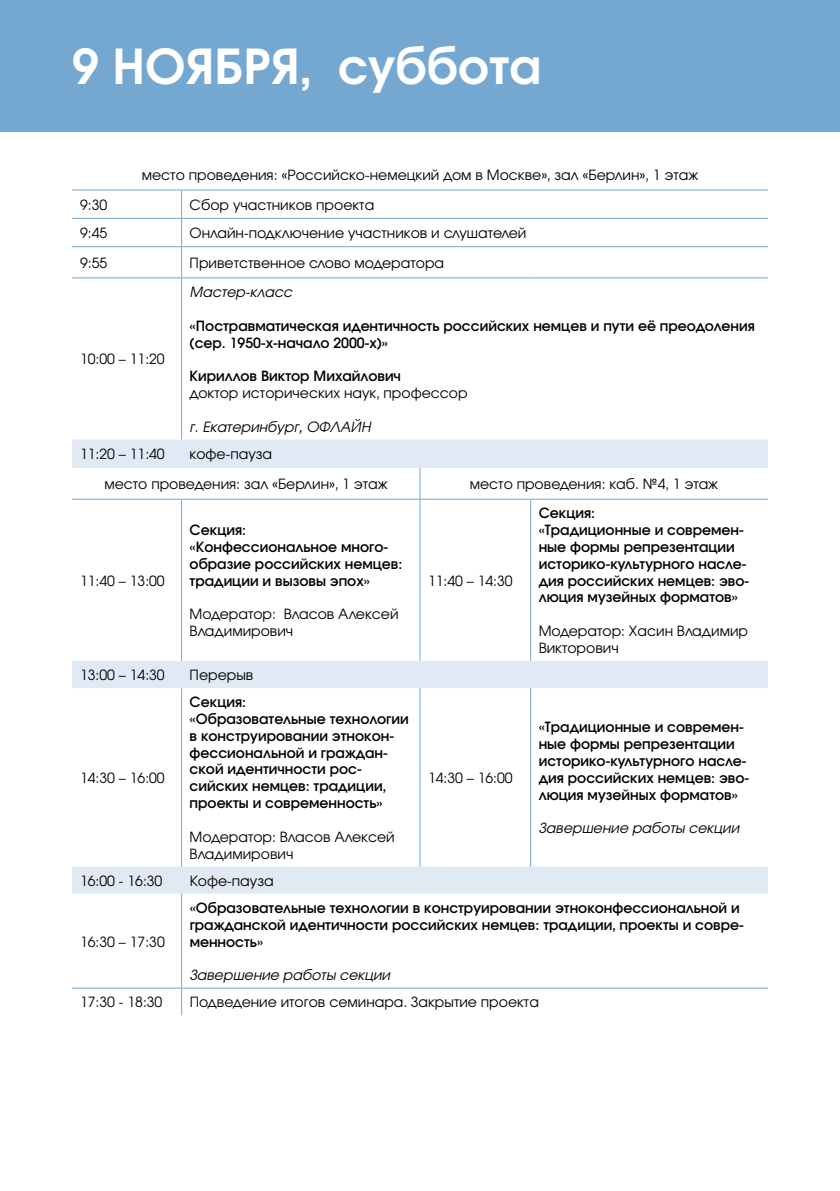
<style>
.page{position:relative;width:840px;height:1191px;background:#fff}
.page>*{position:absolute;margin:0;border:0;box-sizing:border-box;transform-origin:0 0}
.t1{font:700 48px "Involve";color:#fff}
.t2{font:600 14px/16.8px "Involve";color:#000}
.t3{font:14px/16.8px "Involve";color:#000}
.t4{font:italic 14px "Involve";color:#000}
</style>
<div class="page">
<div style="left:0;top:0;width:839px;height:131px;background:#74a8d0"></div>
<svg style="left:72px;top:439px;width:695px;height:454px"></svg>
<hr style="left:72px;top:190px;width:109px;height:1px;background:#74a8d0">
<hr style="left:181px;top:190px;width:239px;height:1px;background:#74a8d0">
<hr style="left:420px;top:190px;width:110px;height:1px;background:#74a8d0">
<hr style="left:530px;top:190px;width:237px;height:1px;background:#74a8d0">
<hr style="left:72px;top:218px;width:109px;height:1px;background:#74a8d0">
<hr style="left:181px;top:218px;width:239px;height:1px;background:#74a8d0">
<svg style="left:181px;top:190px;width:1px;height:56px"></svg>
<hr style="left:420px;top:218px;width:110px;height:1px;background:#74a8d0">
<hr style="left:530px;top:218px;width:237px;height:1px;background:#74a8d0">
<hr style="left:72px;top:246px;width:109px;height:1px;background:#74a8d0">
<hr style="left:181px;top:246px;width:239px;height:1px;background:#74a8d0">
<hr style="left:181px;top:247px;width:1px;height:31px;background:#74a8d0">
<hr style="left:420px;top:246px;width:110px;height:1px;background:#74a8d0">
<hr style="left:530px;top:246px;width:237px;height:1px;background:#74a8d0">
<hr style="left:72px;top:277px;width:109px;height:1px;background:#74a8d0">
<hr style="left:181px;top:277px;width:239px;height:1px;background:#74a8d0">
<hr style="left:181px;top:278px;width:1px;height:161px;background:#74a8d0">
<hr style="left:420px;top:277px;width:110px;height:1px;background:#74a8d0">
<hr style="left:530px;top:277px;width:237px;height:1px;background:#74a8d0">
<hr style="left:419px;top:468px;width:1px;height:31px;background:#74a8d0">
<hr style="left:72px;top:499px;width:109px;height:1px;background:#74a8d0">
<hr style="left:181px;top:499px;width:239px;height:1px;background:#74a8d0">
<hr style="left:181px;top:499px;width:1px;height:162px;background:#74a8d0">
<hr style="left:420px;top:499px;width:110px;height:1px;background:#74a8d0">
<hr style="left:419px;top:499px;width:1px;height:162px;background:#74a8d0">
<hr style="left:530px;top:499px;width:237px;height:1px;background:#74a8d0">
<hr style="left:530px;top:499px;width:1px;height:162px;background:#74a8d0">
<hr style="left:181px;top:688px;width:1px;height:178px;background:#74a8d0">
<hr style="left:419px;top:688px;width:1px;height:178px;background:#74a8d0">
<hr style="left:530px;top:688px;width:1px;height:178px;background:#74a8d0">
<hr style="left:181px;top:893px;width:1px;height:95px;background:#74a8d0">
<hr style="left:72px;top:987px;width:109px;height:1px;background:#74a8d0">
<hr style="left:181px;top:987px;width:239px;height:1px;background:#74a8d0">
<svg style="left:181px;top:988px;width:1px;height:27px"></svg>
<hr style="left:420px;top:987px;width:110px;height:1px;background:#74a8d0">
<hr style="left:530px;top:987px;width:237px;height:1px;background:#74a8d0">
<h1 class="t1" style="left:72px;top:34px;width:471px">9 НОЯБРЯ, суббота</h1>
<p class="t3" style="left:142px;top:166px;width:557px">место проведения: «Российско-немецкий дом в Москве», зал «Берлин», 1 этаж</p>
<p class="t3" style="left:80px;top:196px;width:29px">9:30</p>
<p class="t3" style="left:189px;top:196px;width:186px">Сбор участников проекта</p>
<p class="t3" style="left:80px;top:224px;width:29px">9:45</p>
<p class="t3" style="left:189px;top:224px;width:338px">Онлайн-подключение участников и слушателей</p>
<p class="t3" style="left:80px;top:254px;width:29px">9:55</p>
<p class="t3" style="left:189px;top:254px;width:256px">Приветственное слово модератора</p>
<p class="t3" style="left:80px;top:351px;width:86px">10:00 – 11:20</p>
<p class="t4" style="left:189px;top:283px;width:104px">Мастер-класс</p>
<p class="t2" style="left:189px;top:317px;width:566px">«Постравматическая идентичность российских немцев и пути её преодоления (сер. 1950-х-начало 2000-х)»</p>
<p class="t2" style="left:189px;top:367px;width:213px">Кириллов Виктор Михайлович</p>
<p class="t3" style="left:189px;top:384px;width:279px">доктор исторических наук, профессор</p>
<p class="t4" style="left:189px;top:418px;width:182px">г. Екатеринбург, ОФЛАЙН</p>
<p class="t3" style="left:80px;top:446px;width:86px">11:20 – 11:40</p>
<p class="t3" style="left:104px;top:439px;width:285px;line-height:29.8px;text-indent:85px">кофе-пауза<br>место проведения: зал «Берлин», 1 этаж</p>
<p class="t3" style="left:80px;top:572px;width:86px">11:40 – 13:00</p>
<p class="t2" style="left:189px;top:521px;width:214px">Секция:<br>«Конфессиональное много&shy;образие российских немцев: традиции и вызовы эпох»</p>
<p class="t3" style="left:189px;top:605px;width:210px">Модератор: Власов Алексей<br>Владимирович</p>
<p class="t3" style="left:80px;top:666px;width:86px">13:00 – 14:30</p>
<p class="t3" style="left:189px;top:666px;width:65px">Перерыв</p>
<p class="t3" style="left:80px;top:769px;width:86px">14:30 – 16:00</p>
<p class="t2" style="left:189px;top:693px;width:220px">Секция:<br>«Образовательные технологии в конструировании этнокон&shy;фессиональной и граждан&shy;ской идентичности рос&shy;сийских немцев: традиции, проекты и современность»</p>
<p class="t3" style="left:189px;top:828px;width:206px">Модератор: Власов Алексей<br>Владимирович</p>
<p class="t3" style="left:80px;top:872px;width:84px">16:00 - 16:30</p>
<p class="t3" style="left:189px;top:872px;width:85px">Кофе-пауза</p>
<p class="t3" style="left:469px;top:475px;width:250px">место проведения: каб. №4, 1 этаж</p>
<p class="t3" style="left:428px;top:572px;width:86px">11:40 – 14:30</p>
<p class="t2" style="left:538px;top:504px;width:212px">Секция:<br>«Традиционные и современ&shy;ные формы репрезентации историко-культурного насле&shy;дия российских немцев: эво&shy;люция музейных форматов»</p>
<p class="t3" style="left:538px;top:622px;width:211px">Модератор: Хасин Владимир<br>Викторович</p>
<p class="t3" style="left:428px;top:769px;width:86px">14:30 – 16:00</p>
<p class="t2" style="left:538px;top:718px;width:212px">«Традиционные и современ&shy;ные формы репрезентации историко-культурного насле&shy;дия российских немцев: эво&shy;люция музейных форматов»</p>
<p class="t4" style="left:538px;top:819px;width:202px">Завершение работы секции</p>
<p class="t3" style="left:80px;top:933px;width:86px">16:30 – 17:30</p>
<p class="t2" style="left:189px;top:899px;width:555px">«Образовательные технологии в конструировании этноконфессиональной и гражданской идентичности российских немцев: традиции, проекты и совре&shy;менность»</p>
<p class="t4" style="left:189px;top:966px;width:202px">Завершение работы секции</p>
<p class="t3" style="left:80px;top:993px;width:84px">17:30 - 18:30</p>
<p class="t3" style="left:189px;top:993px;width:350px">Подведение итогов семинара. Закрытие проекта</p>
</div>
